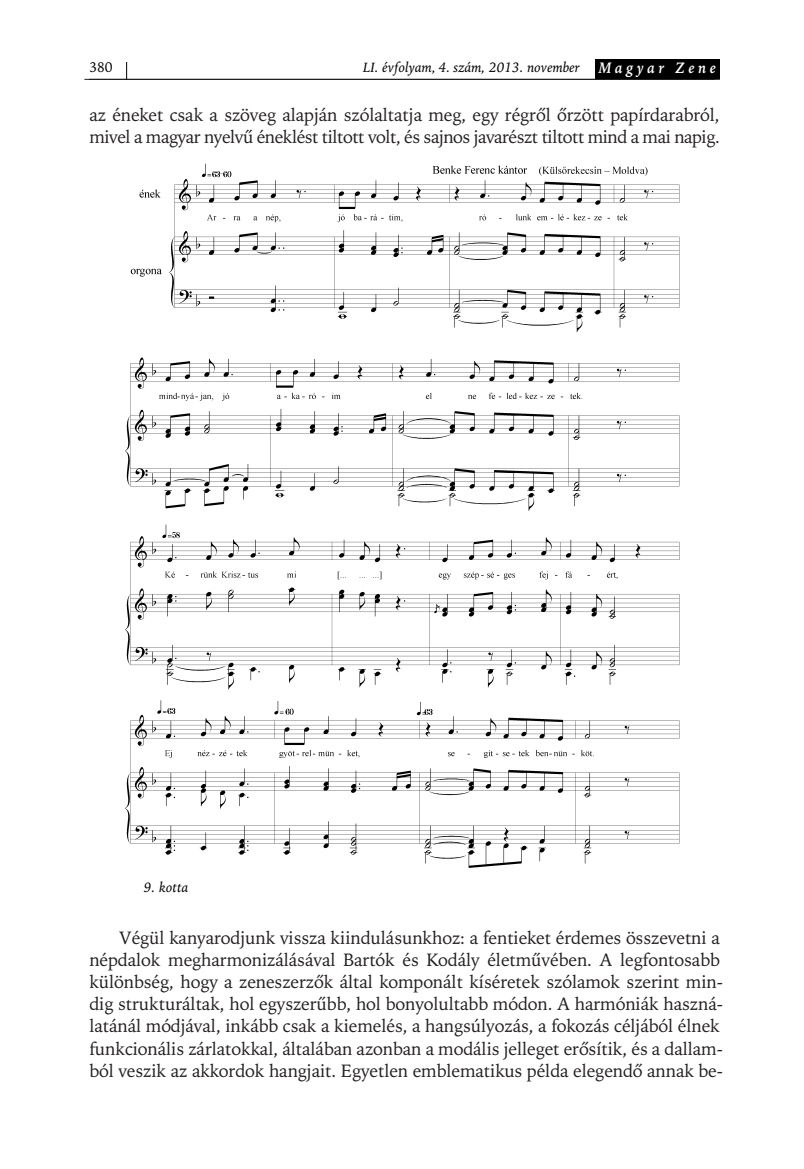
<style>
.page{position:relative;width:804px;height:1169px;background:#fff}
.page>*{position:absolute;margin:0;border:0;box-sizing:border-box;transform-origin:0 0}
.t1{font:17.85px/22.2px "Iowan Old Style";letter-spacing:-.005em;color:#231f20}
.t2{font:17.85px/22.2px "Iowan Old Style";letter-spacing:-.03em;color:#231f20}
.t3{font:italic 14px "Iowan Old Style";color:#000}
.t4{font:14px "Iowan Old Style";color:#000}
.s1{font-weight:700;font-size:15.75px;color:#fff}
</style>
<div class="page">
<hr style="left:84px;top:79px;width:630px;height:1px;background:#231f20">
<hr style="left:89px;top:79px;width:630px;height:1px;background:#231f20">
<div style="left:595px;top:60px;width:124px;height:19px;background:#000"></div>
<svg style="left:126px;top:62px;width:1px;height:17px"></svg>
<img style="left:124px;top:163px;width:556px;height:705px">
<p class="t4" style="left:89px;top:62px;width:25px">380</p>
<p class="t3" style="left:363px;top:62px;width:355px">LI. évfolyam, 4. szám, 2013. november <span class="s1">M a g y a r Z e n e</span></p>
<p class="t2" style="left:89px;top:105px;width:631px">az éneket csak a szöveg alapján szólaltatja meg, egy régrôl ôrzött papírdarabról, mivel a magyar nyelvû éneklést tiltott volt, és sajnos javarészt tiltott mind a mai napig.</p>
<p class="t3" style="left:144px;top:882px;width:46px">9. kotta</p>
<p class="t1" style="left:89px;top:928px;width:634px;text-indent:30px">Végül kanyarodjunk vissza kiindulásunkhoz: a fentieket érdemes összevetni a népdalok megharmonizálásával Bartók és Kodály életmûvében. A legfontosabb különbség, hogy a zeneszerzôk által komponált kíséretek szólamok szerint min&shy;dig strukturáltak, hol egyszerûbb, hol bonyolultabb módon. A harmóniák haszná&shy;latánál módjával, inkább csak a kiemelés, a hangsúlyozás, a fokozás céljából élnek funkcionális zárlatokkal, általában azonban a modális jelleget erôsítik, és a dallam&shy;ból veszik az akkordok hangjait. Egyetlen emblematikus példa elegendô annak be-</p>
</div>
